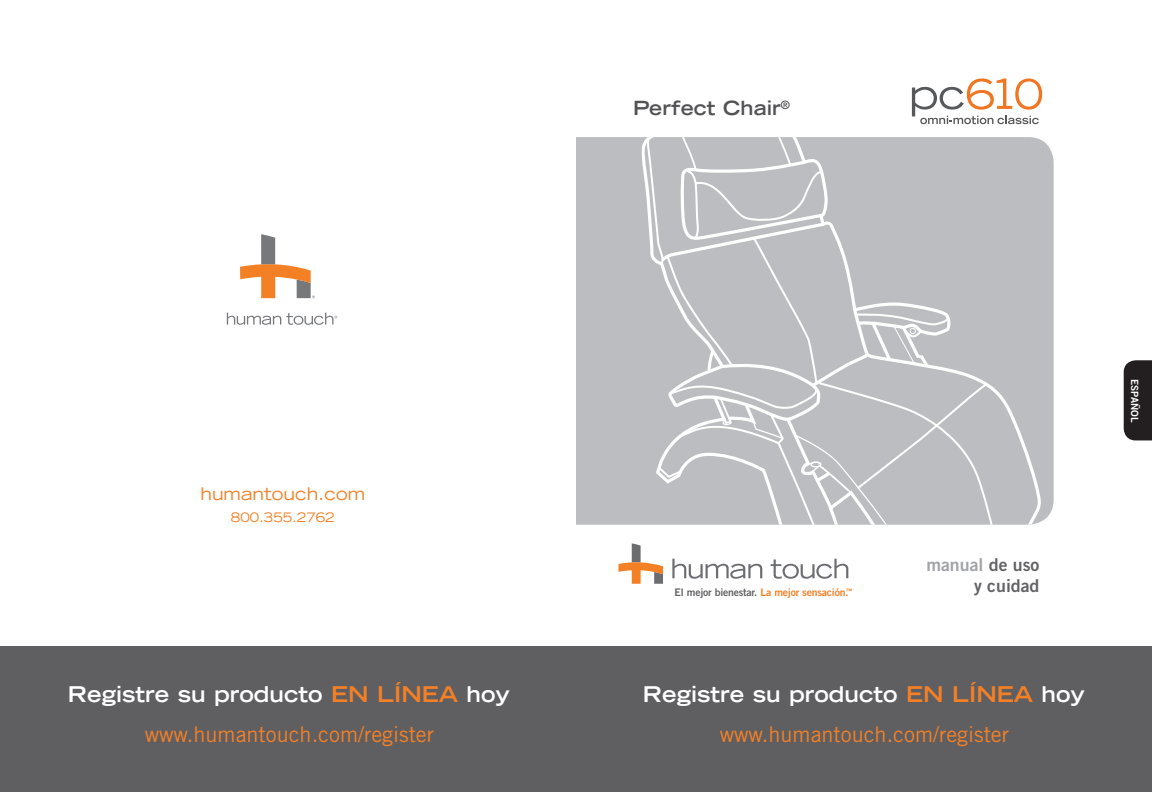
<style>
.page{position:relative;width:1152px;height:792px;background:#fff}
.page>*{position:absolute;margin:0;border:0;box-sizing:border-box;transform-origin:0 0}
.t1{font:700 expanded 21.7px "Trade Gothic LT";color:#fff}
.t2{font:21.7px "Trade Gothic LT";color:#f48026}
.t3{font:700 expanded 19.5px "Trade Gothic LT";color:#535355}
.t4{font:17.7px/21.2px "Trade Gothic LT Bold Two";color:#636366;text-align:right}
.t5{font:expanded 17.4px "Trade Gothic LT";color:#f48026}
.t6{font:expanded 13.1px "Trade Gothic LT";color:#f48026}
.Body_copy{font:10.5px "Trade Gothic LT Bold Two";letter-spacing:-.02em;color:#636366}
.t7{font:10px "Trade Gothic LT Bold Two";color:#fff}
.s1{color:#f48026}
.s2{color:#a1a3a6}
</style>
<div class="page">
<div style="left:1124px;top:360px;width:28px;height:80px;background:#231f20"></div>
<div style="left:539px;top:137px;width:515px;height:388px;background:#bcbdc0;border-radius:25px"></div>
<svg style="left:642px;top:137px;width:399px;height:388px"></svg>
<svg style="left:647px;top:137px;width:355px;height:388px"></svg>
<div style="left:496px;top:127px;width:80px;height:531px;background:#fff"></div>
<svg style="left:912px;top:78px;width:130px;height:46px"></svg>
<div style="left:0;top:647px;width:581px;height:145px;background:#5f5f62"></div>
<div style="left:557px;top:647px;width:595px;height:145px;background:#5f5f62"></div>
<svg style="left:227px;top:313px;width:110px;height:12px"></svg>
<svg style="left:240px;top:234px;width:75px;height:64px"></svg>
<svg style="left:672px;top:559px;width:90px;height:20px"></svg>
<svg style="left:771px;top:559px;width:77px;height:20px"></svg>
<svg style="left:619px;top:543px;width:44px;height:41px"></svg>
<p class="t5" style="left:200px;top:482px;width:166px">humantouch.com</p>
<p class="t6" style="left:231px;top:509px;width:105px">800.355.2762</p>
<p class="t1" style="left:68px;top:680px;width:444px">Registre su producto <span class="s1">EN LÍNEA</span> hoy</p>
<p class="t2" style="left:145px;top:722px;width:291px">www.humantouch.com/register</p>
<p class="t3" style="left:633px;top:95px;width:158px">Perfect Chair<sup>®</sup></p>
<p class="t7" style="left:1141px;top:379px;width:45px;rotate:90deg">ESPAÑOL</p>
<p class="Body_copy" style="left:675px;top:586px;width:179px">El mejor bienestar. <span class="s1">La mejor sensación.</span><sup>™</sup></p>
<p class="t4" style="left:926px;top:554px;width:115px"><span class="s2">manual</span> de uso y cuidad</p>
<p class="t1" style="left:643px;top:680px;width:444px">Registre su producto <span class="s1">EN LÍNEA</span> hoy</p>
<p class="t2" style="left:720px;top:722px;width:291px">www.humantouch.com/register</p>
</div>
